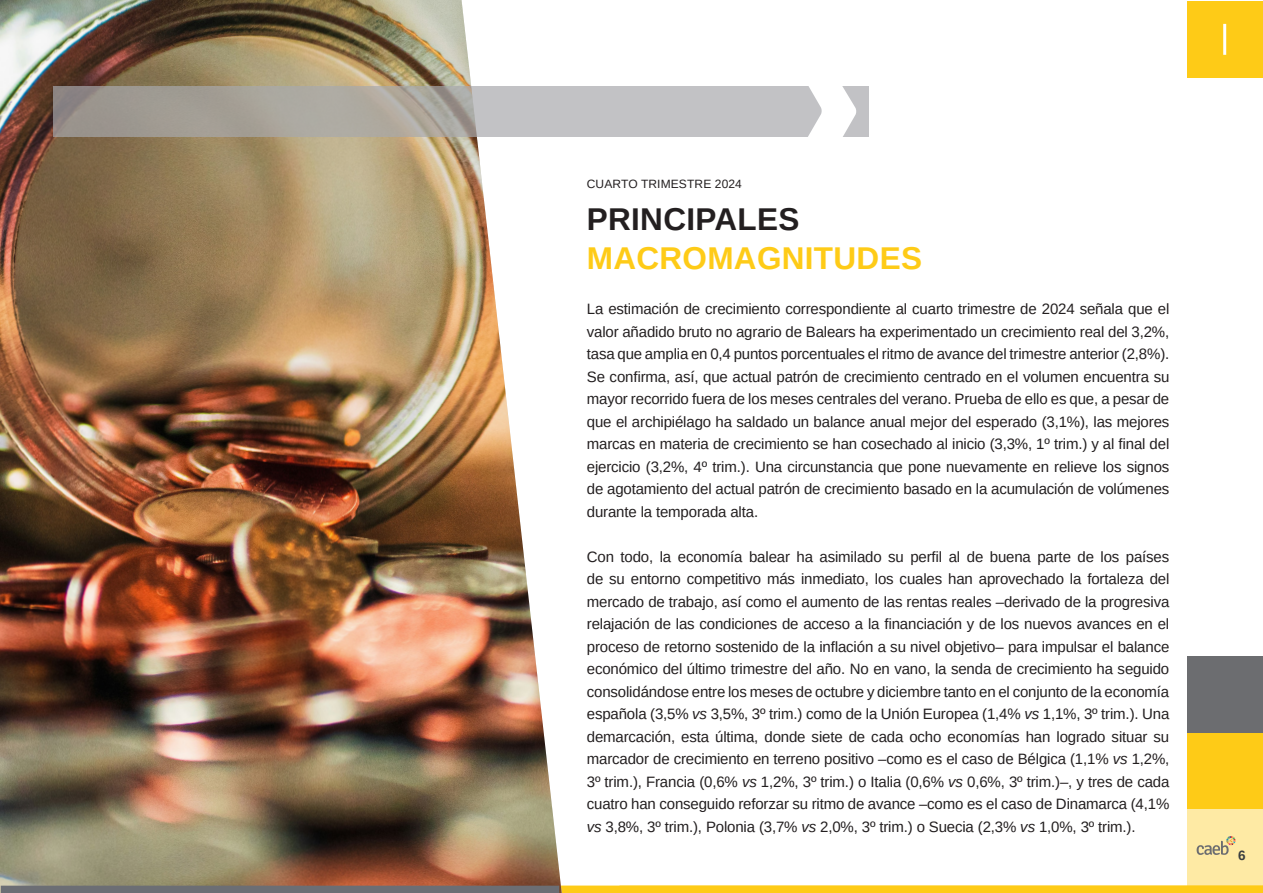
<style>
.page{position:relative;width:1263px;height:893px;background:#fff}
.page>*{position:absolute;margin:0;border:0;box-sizing:border-box;transform-origin:0 0}
.t1{font:700 31.5px "Arimo";letter-spacing:.01em;color:#fecb17}
.t2{font:700 31.5px "Arimo";letter-spacing:.01em;color:#231f20}
.t3{font:15px/22.5px "Arimo";letter-spacing:-.01em;color:#231f20;text-align:justify}
.t4{font:700 13.5px "Arimo";color:#393d3f}
.t5{font:12px "Arimo";letter-spacing:.01em;color:#231f20}
.s1{font-style:italic}
</style>
<div class="page">
<div style="left:1187px;top:1px;width:76px;height:77px;background:#fecb17"></div>
<div style="left:1187px;top:809px;width:76px;height:76px;background:#feeaa4"></div>
<div style="left:1187px;top:732px;width:76px;height:77px;background:#fecb17"></div>
<div style="left:1187px;top:656px;width:76px;height:76px;background:#6c6d70"></div>
<svg style="left:1196px;top:836px;width:39px;height:19px"></svg>
<div style="left:1px;top:885px;width:1262px;height:8px;background:#fecb17"></div>
<img style="left:0;top:0;width:562px;height:893px">
<div style="left:1px;top:886px;width:558px;height:7px;background:#6c6e74"></div>
<svg style="left:53px;top:86px;width:815px;height:51px;background:#b1afac"></svg>
<svg style="left:804px;top:86px;width:52px;height:51px"></svg>
<hr style="left:1223px;top:24px;width:3px;height:31px;background:#fff">
<p class="t5" style="left:587px;top:176px;width:157px">CUARTO TRIMESTRE 2024</p>
<p class="t2" style="left:587px;top:198px;width:214px">PRINCIPALES</p>
<p class="t1" style="left:587px;top:237px;width:337px">MACROMAGNITUDES</p>
<p class="t3" style="left:587px;top:298px;width:584px">La estimación de crecimiento correspondiente al cuarto trimestre de 2024 señala que el valor añadido bruto no agrario de Balears ha experimentado un crecimiento real del 3,2%, tasa que amplia en 0,4 puntos porcentuales el ritmo de avance del trimestre anterior (2,8%).<br>Se confirma, así, que actual patrón de crecimiento centrado en el volumen encuentra su mayor recorrido fuera de los meses centrales del verano. Prueba de ello es que, a pesar de que el archipiélago ha saldado un balance anual mejor del esperado (3,1%), las mejores marcas en materia de crecimiento se han cosechado al inicio (3,3%, 1º trim.) y al final del ejercicio (3,2%, 4º trim.). Una circunstancia que pone nuevamente en relieve los signos de agotamiento del actual patrón de crecimiento basado en la acumulación de volúmenes durante la temporada alta.</p>
<p class="t3" style="left:587px;top:546px;width:584px">Con todo, la economía balear ha asimilado su perfil al de buena parte de los países de su entorno competitivo más inmediato, los cuales han aprovechado la fortaleza del mercado de trabajo, así como el aumento de las rentas reales <span class="s1">–</span>derivado de la progresiva relajación de las condiciones de acceso a la financiación y de los nuevos avances en el proceso de retorno sostenido de la inflación a su nivel objetivo<span class="s1">–</span> para impulsar el balance económico del último trimestre del año. No en vano, la senda de crecimiento ha seguido consolidándose entre los meses de octubre y diciembre tanto en el conjunto de la economía española (3,5% <span class="s1">vs</span> 3,5%, 3º trim.) como de la Unión Europea (1,4% <span class="s1">vs</span> 1,1%, 3º trim.). Una demarcación, esta última, donde siete de cada ocho economías han logrado situar su marcador de crecimiento en terreno positivo <span class="s1">–</span>como es el caso de Bélgica (1,1% <span class="s1">vs</span> 1,2%, 3º trim.), Francia (0,6% <span class="s1">vs</span> 1,2%, 3º trim.) o Italia (0,6% <span class="s1">vs</span> 0,6%, 3º trim.)<span class="s1">–</span>, y tres de cada cuatro han conseguido reforzar su ritmo de avance <span class="s1">–</span>como es el caso de Dinamarca (4,1% <span class="s1">vs</span> 3,8%, 3º trim.), Polonia (3,7% <span class="s1">vs</span> 2,0%, 3º trim.) o Suecia (2,3% <span class="s1">vs</span> 1,0%, 3º trim.).</p>
<p class="t4" style="left:1238px;top:846px;width:9px">6</p>
</div>
